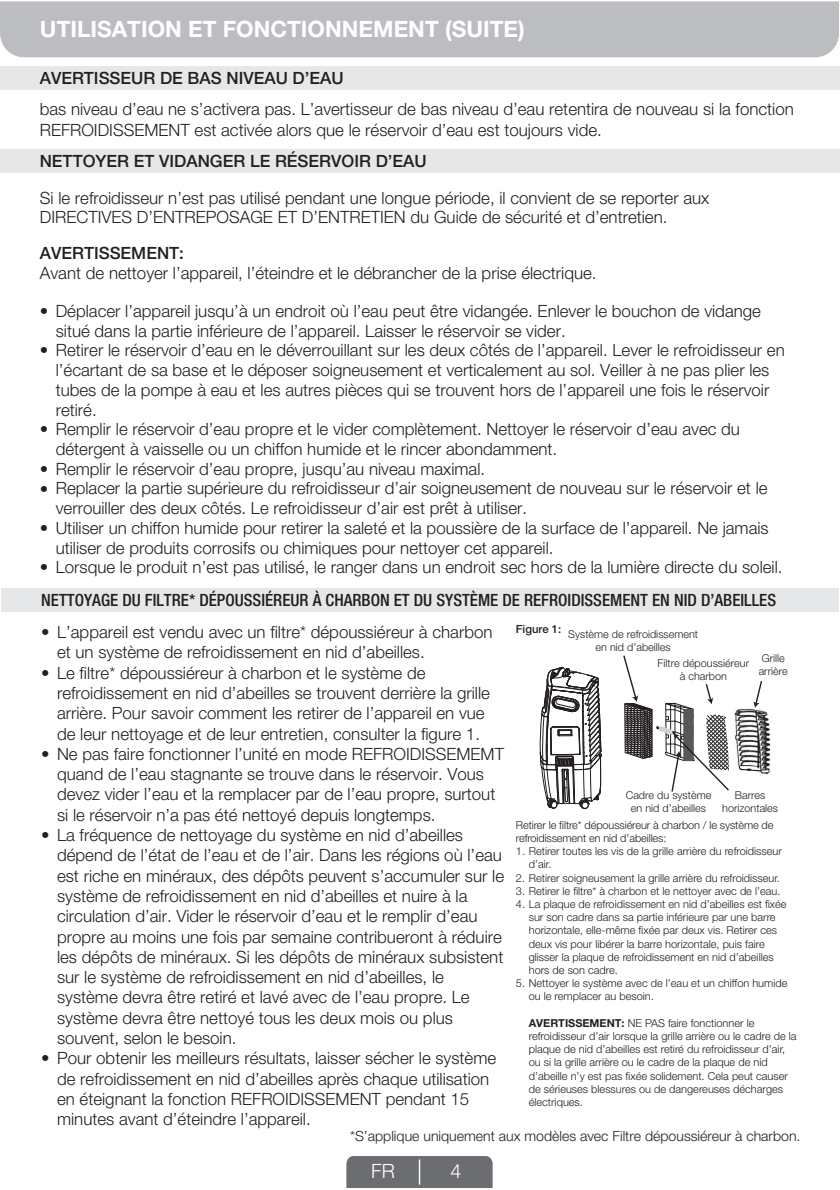
<style>
.page{position:relative;width:840px;height:1190px;background:#fff}
.page>*{position:absolute;margin:0;border:0;box-sizing:border-box;transform-origin:0 0}
.t1{font:700 22.6px "Helvetica Neue LT Std";color:#fff}
.t2{font:300 19.8px "Helvetica Neue LT Pro";color:#fff}
.t3{font:300 17px/20.2px "Helvetica Neue LT Pro";color:#231f20}
.t4{font:500 condensed 17px "Helvetica Neue LT Pro";color:#231f20}
.t5{font:500 17px "Helvetica Neue LT Pro";color:#231f20}
.t6{font:300 14px "Helvetica Neue LT Pro";color:#231f20}
.t7{font:500 11.2px "Helvetica Neue LT Pro";color:#231f20}
.t8{font:300 11px/13.2px "Helvetica Neue LT Pro";color:#231f20}
.t9{font:300 10.8px/13px "Helvetica Neue LT Pro";color:#231f20;text-align:center}
.s1{font-weight:700}
</style>
<div class="page">
<div style="left:0;top:1px;width:839px;height:56px;background:#bcbdc0"></div>
<div style="left:0;top:149px;width:839px;height:24px;background:#e6e7e9"></div>
<div style="left:0;top:66px;width:839px;height:24px;background:#e6e7e9"></div>
<img style="left:734px;top:708px;width:37px;height:67px">
<svg style="left:738px;top:765px;width:24px;height:7px"></svg>
<svg style="left:753px;top:681px;width:10px;height:27px"></svg>
<div style="left:1px;top:588px;width:838px;height:24px;background:#e6e7e9"></div>
<svg style="left:540px;top:666px;width:62px;height:144px"></svg>
<svg style="left:623px;top:655px;width:106px;height:137px"></svg>
<div style="left:346px;top:1156px;width:147px;height:32px;background:#6c6d70"></div>
<h1 class="t1" style="left:40px;top:16px;width:486px">UTILISATION ET FONCTIONNEMENT (SUITE)</h1>
<p class="t5" style="left:40px;top:72px;width:305px">AVERTISSEUR DE BAS NIVEAU D’EAU</p>
<p class="t3" style="left:40px;top:101px;width:756px">bas niveau d’eau ne s’activera pas. L’avertisseur de bas niveau d’eau retentira de nouveau si la fonction<br>REFROIDISSEMENT est activée alors que le réservoir d’eau est toujours vide.</p>
<p class="t5" style="left:40px;top:155px;width:388px">NETTOYER ET VIDANGER LE RÉSERVOIR D’EAU</p>
<p class="t3" style="left:40px;top:189px;width:671px">Si le refroidisseur n’est pas utilisé pendant une longue période, il convient de se reporter aux<br>DIRECTIVES D’ENTREPOSAGE ET D’ENTRETIEN du Guide de sécurité et d’entretien.</p>
<p class="t5" style="left:40px;top:247px;width:146px">AVERTISSEMENT:</p>
<p class="t3" style="left:40px;top:265px;width:558px">Avant de nettoyer l’appareil, l’éteindre et le débrancher de la prise électrique.</p>
<p class="t3" style="left:56px;top:302px;width:731px">Déplacer l’appareil jusqu’à un endroit où l’eau peut être vidangée. Enlever le bouchon de vidange situé dans la partie inférieure de l’appareil. Laisser le réservoir se vider.<br>Retirer le réservoir d’eau en le déverrouillant sur les deux côtés de l’appareil. Lever le refroidisseur en l’écartant de sa base et le déposer soigneusement et verticalement au sol. Veiller à ne pas plier les tubes de la pompe à eau et les autres pièces qui se trouvent hors de l’appareil une fois le réservoir retiré.<br>Remplir le réservoir d’eau propre et le vider complètement. Nettoyer le réservoir d’eau avec du détergent à vaisselle ou un chiffon humide et le rincer abondamment.<br>Remplir le réservoir d’eau propre, jusqu’au niveau maximal.<br>Replacer la partie supérieure du refroidisseur d’air soigneusement de nouveau sur le réservoir et le verrouiller des deux côtés. Le refroidisseur d’air est prêt à utiliser.<br>Utiliser un chiffon humide pour retirer la saleté et la poussière de la surface de l’appareil. Ne jamais utiliser de produits corrosifs ou chimiques pour nettoyer cet appareil.<br>Lorsque le produit n’est pas utilisé, le ranger dans un endroit sec hors de la lumière directe du soleil.</p>
<p class="t4" style="left:41px;top:590px;width:736px">NETTOYAGE DU FILTRE* DÉPOUSSIÉREUR À CHARBON ET DU SYSTÈME DE REFROIDISSEMENT EN NID D’ABEILLES</p>
<p class="t3" style="left:57px;top:623px;width:449px">L’appareil est vendu avec un filtre* dépoussiéreur à charbon et un système de refroidissement en nid d’abeilles.<br>Le filtre* dépoussiéreur à charbon et le système de refroidissement en nid d’abeilles se trouvent derrière la grille arrière. Pour savoir comment les retirer de l’appareil en vue de leur nettoyage et de leur entretien, consulter la figure 1.<br>Ne pas faire fonctionner l’unité en mode REFROIDISSEMEMT quand de l’eau stagnante se trouve dans le réservoir. Vous devez vider l’eau et la remplacer par de l’eau propre, surtout si le réservoir n’a pas été nettoyé depuis longtemps.<br>La fréquence de nettoyage du système en nid d’abeilles dépend de l’état de l’eau et de l’air. Dans les régions où l’eau est riche en minéraux, des dépôts peuvent s’accumuler sur le système de refroidissement en nid d’abeilles et nuire à la circulation d’air. Vider le réservoir d’eau et le remplir d’eau propre au moins une fois par semaine contribueront à réduire les dépôts de minéraux. Si les dépôts de minéraux subsistent sur le système de refroidissement en nid d’abeilles, le système devra être retiré et lavé avec de l’eau propre. Le système devra être nettoyé tous les deux mois ou plus souvent, selon le besoin.<br>Pour obtenir les meilleurs résultats, laisser sécher le système de refroidissement en nid d’abeilles après chaque utilisation en éteignant la fonction REFROIDISSEMENT pendant 15 minutes avant d’éteindre l’appareil.</p>
<p class="t7" style="left:516px;top:625px;width:47px">Figure 1:</p>
<p class="t9" style="left:568px;top:629px;width:131px">Système de refroidissement en nid d’abeilles</p>
<p class="t9" style="left:759px;top:653px;width:31px;text-align:left">Grille arrière</p>
<p class="t9" style="left:658px;top:658px;width:93px">Filtre dépoussiéreur à charbon</p>
<p class="t9" style="left:626px;top:790px;width:87px">Cadre du système en nid d’abeilles</p>
<p class="t9" style="left:722px;top:790px;width:57px">Barres horizontales</p>
<p class="t8" style="left:516px;top:820px;width:259px">Retirer le filtre* dépoussiéreur à charbon / le système de refroidissement en nid d’abeilles:</p>
<p class="t8" style="left:529px;top:846px;width:255px;text-indent:-13px">1. Retirer toutes les vis de la grille arrière du refroidisseur d’air.</p>
<p class="t8" style="left:516px;top:872px;width:265px">2. Retirer soigneusement la grille arrière du refroidisseur.</p>
<p class="t8" style="left:516px;top:885px;width:266px">3. Retirer le filtre* à charbon et le nettoyer avec de l’eau.</p>
<p class="t8" style="left:529px;top:898px;width:259px;text-indent:-13px">4. La plaque de refroidissement en nid d’abeilles est fixée sur son cadre dans sa partie inférieure par une barre horizontale, elle-même fixée par deux vis. Retirer ces deux vis pour libérer la barre horizontale, puis faire glisser la plaque de refroidissement en nid d’abeilles hors de son cadre.</p>
<p class="t8" style="left:529px;top:978px;width:260px;text-indent:-13px">5. Nettoyer le système avec de l’eau et un chiffon humide ou le remplacer au besoin.</p>
<p class="t8" style="left:529px;top:1017px;width:269px"><span class="s1">AVERTISSEMENT:</span> NE PAS faire fonctionner le refroidisseur d’air lorsque la grille arrière ou le cadre de la plaque de nid d’abeilles est retiré du refroidisseur d’air, ou si la grille arrière ou le cadre de la plaque de nid d’abeille n’y est pas fixée solidement. Cela peut causer de sérieuses blessures ou de dangereuses décharges électriques.</p>
<p class="t6" style="left:350px;top:1131px;width:452px">*S’applique uniquement aux modèles avec Filtre dépoussiéreur à charbon.</p>
<p class="t2" style="left:371px;top:1164px;width:25px">FR</p>
<p class="t2" style="left:451px;top:1164px;width:12px">4</p>
</div>
